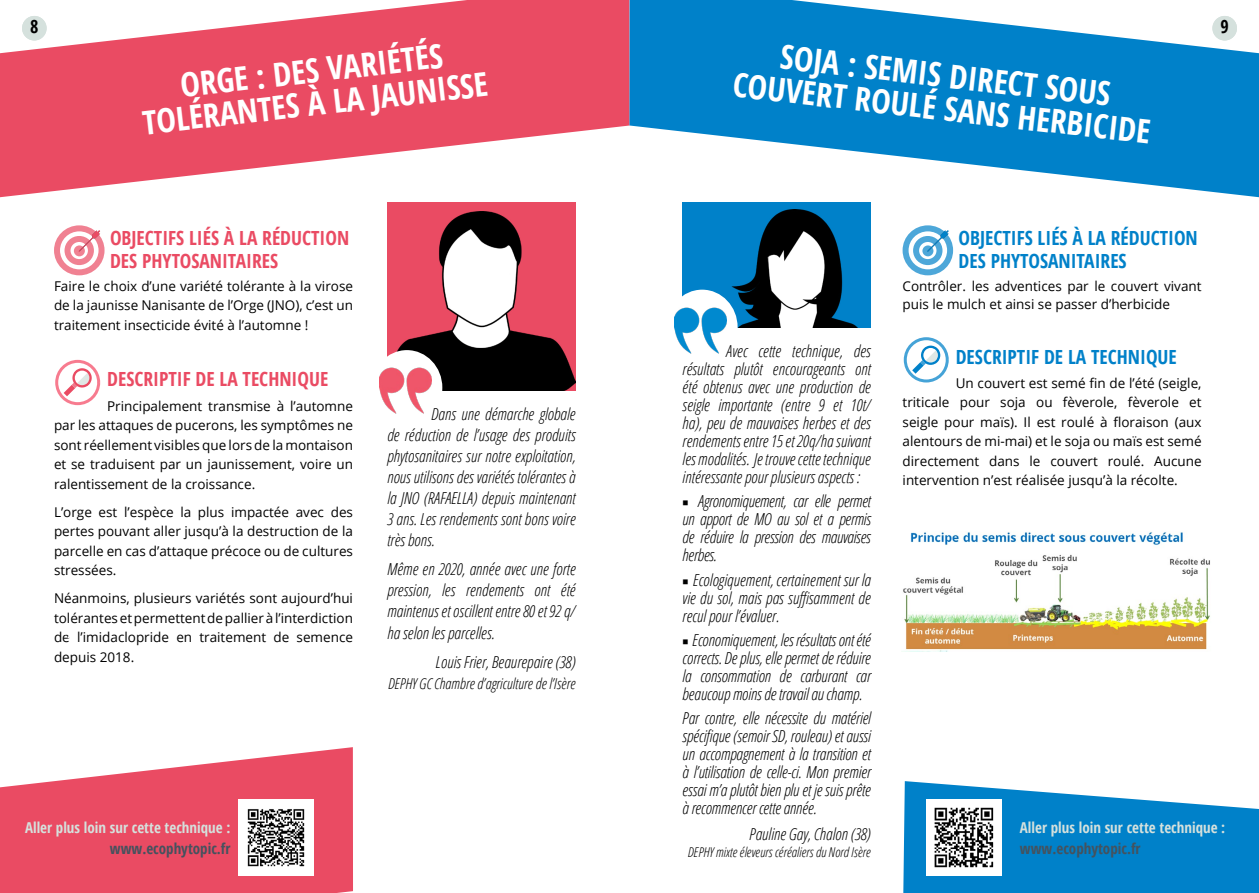
<style>
.page{position:relative;width:1259px;height:893px;background:#fff}
.page>*{position:absolute;margin:0;border:0;box-sizing:border-box;transform-origin:0 0}
.t1{font:700 condensed 33px/32.8px "Open Sans";color:#fff;text-align:center}
.t2{font:700 condensed 19.5px/23.4px "Open Sans";color:#ea4b63}
.t3{font:700 condensed 19.5px/23.4px "Open Sans";color:#0081c9}
.t4{font:700 condensed 18px "Open Sans";color:#000}
.t5{font:italic 300 16.5px/18px "Open Sans Condensed";color:#000;text-align:justify}
.t6{font:700 condensed 15px "Open Sans";color:#d5e1dd}
.t7{font:italic 300 15px "Open Sans Condensed";color:#000}
.t8{font:700 condensed 15px "Open Sans";color:#45525e}
.t9{font:13.5px/19.5px "Open Sans";color:#000;text-align:justify}
.t10{font:italic 300 13.5px "Open Sans Condensed";color:#000}
.s1{font-family:"Minion Pro";font-weight:400;font-style:normal}
</style>
<div class="page">
<svg style="left:903px;top:781px;width:356px;height:112px"></svg>
<svg style="left:0;top:0;width:629px;height:197px;fill:#ea4b63"></svg>
<div style="left:387px;top:202px;width:188px;height:188px;background:#ea4b63"></div>
<img style="left:389px;top:212px;width:186px;height:178px">
<div style="left:371px;top:350px;width:71px;height:75px;background:#fff;border-radius:50%"></div>
<img style="left:379px;top:367px;width:52px;height:47px">
<svg style="left:54px;top:225px;width:51px;height:51px"></svg>
<svg style="left:55px;top:360px;width:45px;height:45px"></svg>
<svg style="left:64px;top:368px;width:28px;height:28px"></svg>
<svg style="left:629px;top:0;width:630px;height:197px;fill:#0081c9"></svg>
<div style="left:682px;top:202px;width:188px;height:125px;background:#0081c9"></div>
<img style="left:726px;top:209px;width:131px;height:118px">
<div style="left:666px;top:290px;width:71px;height:75px;background:#fff;border-radius:50%"></div>
<img style="left:674px;top:307px;width:52px;height:47px">
<svg style="left:902px;top:225px;width:52px;height:51px"></svg>
<svg style="left:903px;top:337px;width:45px;height:45px"></svg>
<svg style="left:912px;top:346px;width:28px;height:28px"></svg>
<img style="left:903px;top:532px;width:307px;height:119px">
<svg style="left:0;top:747px;width:353px;height:146px;fill:#ea4b63"></svg>
<img style="left:238px;top:799px;width:76px;height:76px">
<img style="left:926px;top:799px;width:76px;height:76px">
<p class="t4" style="left:30px;top:14px;width:10px">8</p>
<p class="t4" style="left:1220px;top:14px;width:10px">9</p>
<h1 class="t1" style="left:137px;top:75px;width:349px;rotate:-7deg">ORGE : DES VARIÉTÉS<br>TOLÉRANTES À LA JAUNISSE</h1>
<h1 class="t1" style="left:739px;top:33px;width:421px;rotate:7deg">SOJA : SEMIS DIRECT SOUS<br>COUVERT ROULÉ SANS HERBICIDE</h1>
<p class="t2" style="left:110px;top:225px;width:241px">OBJECTIFS LIÉS À LA RÉDUCTION<br>DES PHYTOSANITAIRES</p>
<p class="t9" style="left:54px;top:276px;width:300px">Faire le choix d’une variété tolérante à la virose de la jaunisse Nanisante de l’Orge (JNO), c’est un traitement insecticide évité à l’automne !</p>
<p class="t2" style="left:107px;top:367px;width:223px">DESCRIPTIF DE LA TECHNIQUE</p>
<p class="t9" style="left:54px;top:396px;width:300px;text-indent:53px">Principalement transmise à l’automne par les attaques de pucerons, les symptômes ne sont réellement visibles que lors de la montaison et se traduisent par un jaunissement, voire un ralentissement de la croissance.</p>
<p class="t9" style="left:54px;top:502px;width:300px">L’orge est l’espèce la plus impactée avec des pertes pouvant aller jusqu’à la destruction de la parcelle en cas d’attaque précoce ou de cultures stressées.</p>
<p class="t9" style="left:54px;top:588px;width:300px">Néanmoins, plusieurs variétés sont aujourd’hui tolérantes et permettent de pallier à l’interdiction de l’imidaclopride en traitement de semence depuis 2018.</p>
<p class="t5" style="left:387px;top:403px;width:190px;line-height:21px;text-indent:44px">Dans une démarche globale de réduction de l’usage des produits phytosanitaires sur notre exploitation, nous utilisons des variétés tolérantes à la JNO (RAFAELLA) depuis maintenant 3 ans. Les rendements sont bons voire très bons.</p>
<p class="t5" style="left:387px;top:558px;width:190px;line-height:21px">Même en 2020, année avec une forte pression, les rendements ont été maintenus et oscillent entre 80 et 92 q/ ha selon les parcelles.</p>
<p class="t5" style="left:435px;top:652px;width:141px">Louis Frier, Beaurepaire (38)</p>
<p class="t7" style="left:388px;top:673px;width:189px">DEPHY GC Chambre d’agriculture de l’Isère</p>
<p class="t6" style="left:25px;top:817px;width:207px">Aller plus loin sur cette technique :</p>
<p class="t8" style="left:110px;top:838px;width:122px">www.ecophytopic.fr</p>
<p class="t5" style="left:682px;top:341px;width:190px;text-indent:44px">Avec cette technique, des résultats plutôt encourageants ont été obtenus avec une production de seigle importante (entre 9 et 10t/ ha), peu de mauvaises herbes et des rendements entre 15 et 20q/ha suivant les modalités. Je trouve cette technique intéressante pour plusieurs aspects :</p>
<p class="t5" style="left:682px;top:492px;width:190px"><span class="s1">■</span> Agronomiquement, car elle permet un apport de MO au sol et a permis de réduire la pression des mauvaises herbes.</p>
<p class="t5" style="left:682px;top:570px;width:190px"><span class="s1">■</span> Ecologiquement, certainement sur la vie du sol, mais pas suffisamment de recul pour l’évaluer.</p>
<p class="t5" style="left:682px;top:630px;width:190px"><span class="s1">■</span> Economiquement, les résultats ont été corrects. De plus, elle permet de réduire la consommation de carburant car beaucoup moins de travail au champ.</p>
<p class="t5" style="left:682px;top:709px;width:190px">Par contre, elle nécessite du matériel spécifique (semoir SD, rouleau) et aussi un accompagnement à la transition et à l’utilisation de celle-ci. Mon premier essai m’a plutôt bien plu et je suis prête à recommencer cette année.</p>
<p class="t5" style="left:749px;top:825px;width:123px">Pauline Gay, Chalon (38)</p>
<p class="t10" style="left:688px;top:843px;width:184px">DEPHY mixte éleveurs céréaliers du Nord Isère</p>
<p class="t3" style="left:958px;top:225px;width:241px">OBJECTIFS LIÉS À LA RÉDUCTION<br>DES PHYTOSANITAIRES</p>
<p class="t9" style="left:902px;top:277px;width:300px;line-height:18px">Contrôler. les adventices par le couvert vivant puis le mulch et ainsi se passer d’herbicide</p>
<p class="t3" style="left:955px;top:345px;width:223px">DESCRIPTIF DE LA TECHNIQUE</p>
<p class="t9" style="left:902px;top:373px;width:300px;text-indent:53px">Un couvert est semé fin de l’été (seigle, triticale pour soja ou fèverole, fèverole et seigle pour maïs). Il est roulé à floraison (aux alentours de mi-mai) et le soja ou maïs est semé directement dans le couvert roulé. Aucune intervention n’est réalisée jusqu’à la récolte.</p>
<p class="t6" style="left:1020px;top:817px;width:207px">Aller plus loin sur cette technique :</p>
<p class="t8" style="left:1020px;top:838px;width:122px">www.ecophytopic.fr</p>
</div>
